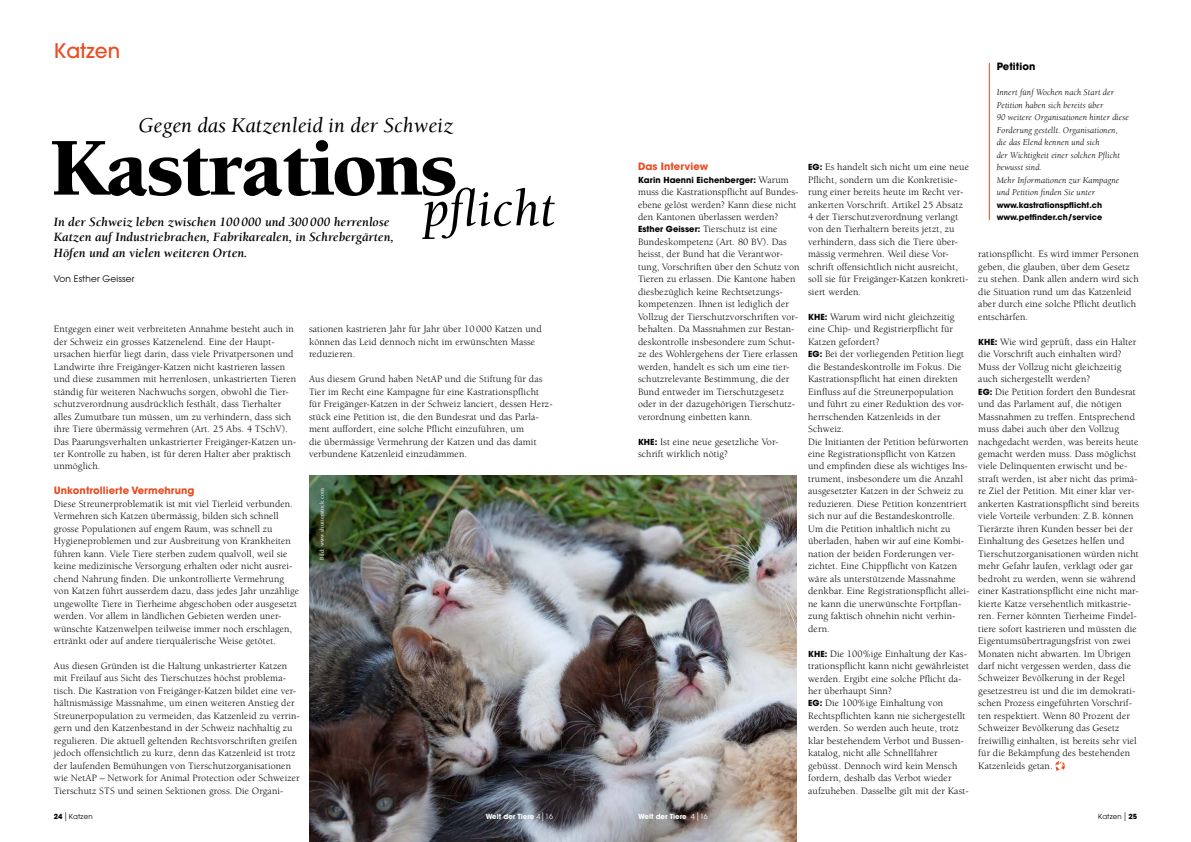
<style>
.page{position:relative;width:1191px;height:842px;background:#fff}
.page>*{position:absolute;margin:0;border:0;box-sizing:border-box;transform-origin:0 0}
.t1{font:900 84.3px "Berkeley";letter-spacing:-.03em;color:#000}
.t2{font:italic 53px "Berkeley";color:#000}
.t3{font:italic 21.6px "Berkeley";color:#000}
.t4{font:500 20px "Avant Garde";letter-spacing:.01em;color:#e94c21}
.t5{font:italic 700 13px/15.6px "Berkeley";color:#000}
.t6{font:10px/12.5px "Berkeley";letter-spacing:.01em;color:#000}
.t7{font:700 10px "Avant Garde";letter-spacing:.005em;color:#e94c21}
.t8{font:700 10px "Avant Garde";letter-spacing:.005em;color:#000}
.t9{font:italic 9px/12.5px "Berkeley";letter-spacing:.01em;color:#000}
.t10{font:9px "Avant Garde";letter-spacing:.015em;color:#000}
.t11{font:700 8.3px "Avant Garde";letter-spacing:.005em;color:#000}
.t12{font:700 8px/12.5px "Avant Garde";letter-spacing:-.005em;color:#000}
.t13{font:700 7px "Avant Garde";color:#fff}
.t14{font:7px "Avant Garde";letter-spacing:.015em;color:#000}
.t15{font:500 6px "Berkeley";letter-spacing:.01em;color:#fff}
.s1{font-family:"Berkeley";font-weight:400;font-size:10px}
.s2{font-family:"Avant Garde";font-weight:700;font-size:8.3px}
.s3{font-weight:700}
.s4{font-size:10.5px}
.s5{font-weight:400}
.s6{font-weight:400;font-size:10.5px}
</style>
<div class="page">
<img style="left:309px;top:475px;width:488px;height:367px">
<hr style="left:988px;top:63px;width:1px;height:157px;background:#e94c21">
<svg style="left:1055px;top:761px;width:9px;height:10px"></svg>
<h3 class="t4" style="left:54px;top:38px;width:68px">Katzen</h3>
<h3 class="t3" style="left:138px;top:114px;width:316px">Gegen das Katzenleid in der Schweiz</h3>
<h1 class="t1" style="left:50px;top:123px;width:409px">Kastrations</h1>
<h2 class="t2" style="left:423px;top:181px;width:134px">pflicht</h2>
<h3 class="t5" style="left:54px;top:214px;width:341px">In der Schweiz leben zwischen 100000 und 300000 herrenlose<br>Katzen auf Industriebrachen, Fabrikarealen, in Schrebergärten,<br>Höfen und an vielen weiteren Orten.</h3>
<p class="t10" style="left:54px;top:274px;width:82px">Von Esther Geisser</p>
<p class="t6" style="left:54px;top:323px;width:244px">Entgegen einer weit verbreiteten Annahme besteht auch in der Schweiz ein grosses Katzenelend. Eine der Haupt&shy;ursachen hierfür liegt darin, dass viele Privatpersonen und Landwirte ihre Freigänger-Katzen nicht kastrieren lassen und diese zusammen mit herrenlosen, unkastrierten Tieren ständig für weiteren Nachwuchs sorgen, obwohl die Tier&shy;schutzverordnung ausdrücklich festhält, dass Tierhalter alles Zumutbare tun müssen, um zu verhindern, dass sich ihre Tiere übermässig vermehren (Art. 25 Abs. 4 TSchV).<br>Das Paarungsverhalten unkastrierter Freigänger-Katzen un&shy;ter Kontrolle zu haben, ist für deren Halter aber praktisch unmöglich.</p>
<p class="t7" style="left:54px;top:484px;width:142px">Unkontrollierte Vermehrung</p>
<p class="t6" style="left:54px;top:498px;width:247px">Diese Streunerproblematik ist mit viel Tierleid verbunden.<br>Vermehren sich Katzen übermässig, bilden sich schnell grosse Populationen auf engem Raum, was schnell zu Hygieneproblemen und zur Ausbreitung von Krankheiten führen kann. Viele Tiere sterben zudem qualvoll, weil sie keine medizinische Versorgung erhalten oder nicht ausrei&shy;chend Nahrung finden. Die unkontrollierte Vermehrung von Katzen führt ausserdem dazu, dass jedes Jahr unzählige ungewollte Tiere in Tierheime abgeschoben oder ausgesetzt werden. Vor allem in ländlichen Gebieten werden uner&shy;wünschte Katzenwelpen teilweise immer noch erschlagen, ertränkt oder auf andere tierquälerische Weise getötet.</p>
<p class="t6" style="left:54px;top:660px;width:247px">Aus diesen Gründen ist die Haltung unkastrierter Katzen mit Freilauf aus Sicht des Tierschutzes höchst problema&shy;tisch. Die Kastration von Freigänger-Katzen bildet eine ver&shy;hältnismässige Massnahme, um einen weiteren Anstieg der Streunerpopulation zu vermeiden, das Katzenleid zu verrin&shy;gern und den Katzenbestand in der Schweiz nachhaltig zu regulieren. Die aktuell geltenden Rechtsvorschriften greifen jedoch offensichtlich zu kurz, denn das Katzenleid ist trotz der laufenden Bemühungen von Tierschutzorganisationen wie NetAP – Network for Animal Protection oder Schweizer Tierschutz STS und seinen Sektionen gross. Die Organi-</p>
<p class="t6" style="left:309px;top:323px;width:234px">sationen kastrieren Jahr für Jahr über 10 000 Katzen und können das Leid dennoch nicht im erwünschten Masse reduzieren.</p>
<p class="t6" style="left:309px;top:373px;width:245px">Aus diesem Grund haben NetAP und die Stiftung für das Tier im Recht eine Kampagne für eine Kastrationspflicht für Freigänger-Katzen in der Schweiz lanciert, dessen Herz&shy;stück eine Petition ist, die den Bundesrat und das Parla&shy;ment auffordert, eine solche Pflicht einzuführen, um<br>die übermässige Vermehrung der Katzen und das damit verbundene Katzenleid einzudämmen.</p>
<p class="t15" style="left:319px;top:560px;width:73px;rotate:-90deg">Bild: www.shutterstock.com</p>
<p class="t7" style="left:638px;top:160px;width:72px">Das Interview</p>
<p class="t11" style="left:638px;top:174px;width:152px">Karin Haenni Eichenberger: <span class="s1">Warum</span></p>
<p class="t6" style="left:638px;top:186px;width:163px">muss die Kastrationspflicht auf Bundes&shy;ebene gelöst werden? Kann diese nicht den Kantonen überlassen werden?<br><span class="s2">Esther Geisser:</span> Tierschutz ist eine Bundeskompetenz (Art. 80 BV). Das heisst, der Bund hat die Verantwor&shy;tung, Vorschriften über den Schutz von Tieren zu erlassen. Die Kantone haben diesbezüglich keine Rechtsetzungs&shy;kompetenzen. Ihnen ist lediglich der Vollzug der Tierschutzvorschriften vor&shy;behalten. Da Massnahmen zur Bestan&shy;deskontrolle insbesondere zum Schut&shy;ze des Wohlergehens der Tiere erlassen werden, handelt es sich um eine tier&shy;schutzrelevante Bestimmung, die der Bund entweder im Tierschutzgesetz oder in der dazugehörigen Tierschutz&shy;verordnung einbetten kann.</p>
<p class="t6" style="left:638px;top:435px;width:142px"><span class="s2">KHE:</span> Ist eine neue gesetzliche Vor&shy;schrift wirklich nötig?</p>
<p class="t6" style="left:808px;top:161px;width:162px"><span class="s2">EG:</span> Es handelt sich nicht um eine neue Pflicht, sondern um die Konkretisie&shy;rung einer bereits heute im Recht ver&shy;ankerten Vorschrift. Artikel 25 Absatz 4 der Tierschutzverordnung verlangt von den Tierhaltern bereits jetzt, zu verhindern, dass sich die Tiere über&shy;mässig vermehren. Weil diese Vor&shy;schrift offensichtlich nicht ausreicht, soll sie für Freigänger-Katzen konkreti&shy;siert werden.</p>
<p class="t6" style="left:808px;top:311px;width:163px"><span class="s2">KHE:</span> Warum wird nicht gleichzeitig eine Chip- und Registrierpflicht für Katzen gefordert?<br><span class="s2">EG:</span> Bei der vorliegenden Petition liegt die Bestandeskontrolle im Fokus. Die Kastrationspflicht hat einen direkten Einfluss auf die Streunerpopulation und führt zu einer Reduktion des vor&shy;herrschenden Katzenleids in der Schweiz.<br>Die Initianten der Petition befürworten eine Registrationspflicht von Katzen und empfinden diese als wichtiges Ins&shy;trument, insbesondere um die Anzahl ausgesetzter Katzen in der Schweiz zu reduzieren. Diese Petition konzentriert sich nur auf die Bestandeskontrolle.<br>Um die Petition inhaltlich nicht zu überladen, haben wir auf eine Kombi&shy;nation der beiden Forderungen ver&shy;zichtet. Eine Chippflicht von Katzen wäre als unterstützende Massnahme denkbar. Eine Registrationspflicht allei&shy;ne kann die unerwünschte Fortpflan&shy;zung faktisch ohnehin nicht verhin&shy;dern.</p>
<p class="t6" style="left:808px;top:647px;width:162px"><span class="s2">KHE:</span> Die 100%ige Einhaltung der Kas&shy;trationspflicht kann nicht gewährleistet werden. Ergibt eine solche Pflicht da&shy;her überhaupt Sinn?<br><span class="s2">EG:</span> Die 100%ige Einhaltung von Rechtspflichten kann nie sichergestellt werden. So werden auch heute, trotz klar bestehendem Verbot und Bussen&shy;katalog, nicht alle Schnellfahrer gebüsst. Dennoch wird kein Mensch fordern, deshalb das Verbot wieder aufzuheben. Dasselbe gilt mit der Kast-</p>
<p class="t8" style="left:996px;top:60px;width:40px">Petition</p>
<p class="t9" style="left:996px;top:86px;width:134px">Innert fünf Wochen nach Start der<br>Petition haben sich bereits über<br>90 weitere Organisationen hinter diese<br>Forderung gestellt. Organisationen, die das Elend kennen und sich<br>der Wichtigkeit einer solchen Pflicht bewusst sind.<br>Mehr Informationen zur Kampagne und Petition finden Sie unter</p>
<p class="t12" style="left:996px;top:198px;width:107px">www.kastrationspflicht.ch www.petfinder.ch/service</p>
<p class="t6" style="left:978px;top:248px;width:162px">rationspflicht. Es wird immer Personen geben, die glauben, über dem Gesetz zu stehen. Dank allen andern wird sich die Situation rund um das Katzenleid aber durch eine solche Pflicht deutlich entschärfen.</p>
<p class="t6" style="left:978px;top:336px;width:162px"><span class="s2">KHE:</span> Wie wird geprüft, dass ein Halter die Vorschrift auch einhalten wird?<br>Muss der Vollzug nicht gleichzeitig auch sichergestellt werden?<br><span class="s2">EG:</span> Die Petition fordert den Bundesrat und das Parlament auf, die nötigen Massnahmen zu treffen. Entsprechend muss dabei auch über den Vollzug nachgedacht werden, was bereits heute gemacht werden muss. Dass möglichst viele Delinquenten erwischt und be&shy;straft werden, ist aber nicht das primä&shy;re Ziel der Petition. Mit einer klar ver&shy;ankerten Kastrationspflicht sind bereits viele Vorteile verbunden: Z.B. können Tierärzte ihren Kunden besser bei der Einhaltung des Gesetzes helfen und Tierschutzorganisationen würden nicht mehr Gefahr laufen, verklagt oder gar bedroht zu werden, wenn sie während einer Kastrationspflicht eine nicht mar&shy;kierte Katze versehentlich mitkastrie&shy;ren. Ferner könnten Tierheime Findel&shy;tiere sofort kastrieren und müssten die Eigentumsübertragungsfrist von zwei Monaten nicht abwarten. Im Übrigen darf nicht vergessen werden, dass die Schweizer Bevölkerung in der Regel gesetzestreu ist und die im demokrati&shy;schen Prozess eingeführten Vorschrif&shy;ten respektiert. Wenn 80 Prozent der Schweizer Bevölkerung das Gesetz freiwillig einhalten, ist bereits sehr viel für die Bekämpfung des bestehenden Katzenleids getan.</p>
<p class="t14" style="left:54px;top:812px;width:40px"><span class="s3">24</span><span class="s4">|</span> Katzen</p>
<p class="t13" style="left:486px;top:812px;width:69px">Welt der Tiere <span class="s5">4</span><span class="s6">|</span><span class="s5">16</span></p>
<p class="t13" style="left:638px;top:812px;width:71px">Welt der Tiere <span class="s5">4</span><span class="s6">|</span><span class="s5">16</span></p>
<p class="t14" style="left:1098px;top:812px;width:40px">Katzen<span class="s4">|</span> <span class="s3">25</span></p>
</div>
